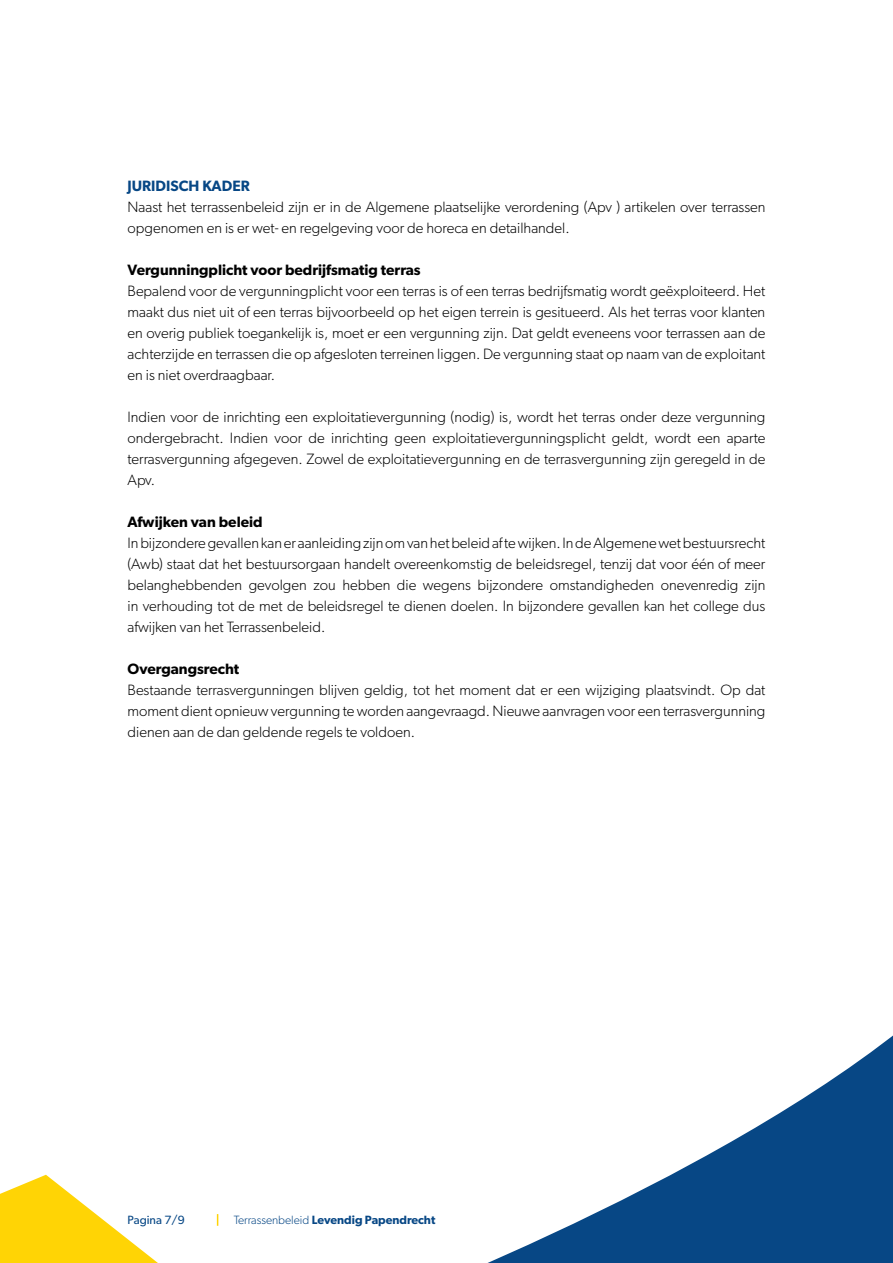
<style>
.page{position:relative;width:893px;height:1263px;background:#fff}
.page>*{position:absolute;margin:0;border:0;box-sizing:border-box;transform-origin:0 0}
.t1{font:300 15px/21px "Gibson";color:#000;text-align:justify}
.t2{font:600 15px "Gibson";color:#000}
.t3{font:600 15px "Gibson";color:#074785}
.t4{font:600 12px "Gibson";color:#074785}
.t5{font:12px "Gibson";color:#074785}
.s1{font-weight:300}
</style>
<div class="page">
<svg style="left:487px;top:1035px;width:406px;height:228px"></svg>
<svg style="left:0;top:1175px;width:219px;height:88px"></svg>
<p class="t3" style="left:128px;top:177px;width:124px">JURIDISCH KADER</p>
<p class="t1" style="left:128px;top:196px;width:639px">Naast het terrassenbeleid zijn er in de Algemene plaatselijke verordening (Apv ) artikelen over terrassen opgenomen en is er wet- en regelgeving voor de horeca en detailhandel.</p>
<p class="t2" style="left:128px;top:261px;width:295px">Vergunningplicht voor bedrijfsmatig terras</p>
<p class="t1" style="left:128px;top:280px;width:639px">Bepalend voor de vergunningplicht voor een terras is of een terras bedrijfsmatig wordt geëxploiteerd. Het maakt dus niet uit of een terras bijvoorbeeld op het eigen terrein is gesitueerd. Als het terras voor klanten en overig publiek toegankelijk is, moet er een vergunning zijn. Dat geldt eveneens voor terrassen aan de achterzijde en terrassen die op afgesloten terreinen liggen. De vergunning staat op naam van de exploitant en is niet overdraagbaar.</p>
<p class="t1" style="left:128px;top:406px;width:639px">Indien voor de inrichting een exploitatievergunning (nodig) is, wordt het terras onder deze vergunning ondergebracht. Indien voor de inrichting geen exploitatievergunningsplicht geldt, wordt een aparte terrasvergunning afgegeven. Zowel de exploitatievergunning en de terrasvergunning zijn geregeld in de Apv.</p>
<p class="t2" style="left:128px;top:513px;width:137px">Afwijken van beleid</p>
<p class="t1" style="left:128px;top:532px;width:639px">In bijzondere gevallen kan er aanleiding zijn om van het beleid af te wijken. In de Algemene wet bestuursrecht (Awb) staat dat het bestuursorgaan handelt overeenkomstig de beleidsregel, tenzij dat voor één of meer belanghebbenden gevolgen zou hebben die wegens bijzondere omstandigheden onevenredig zijn in verhouding tot de met de beleidsregel te dienen doelen. In bijzondere gevallen kan het college dus afwijken van het Terrassenbeleid.</p>
<p class="t2" style="left:128px;top:660px;width:113px">Overgangsrecht</p>
<p class="t1" style="left:128px;top:679px;width:639px">Bestaande terrasvergunningen blijven geldig, tot het moment dat er een wijziging plaatsvindt. Op dat moment dient opnieuw vergunning te worden aangevraagd. Nieuwe aanvragen voor een terrasvergunning dienen aan de dan geldende regels te voldoen.</p>
<p class="t5" style="left:128px;top:1212px;width:59px">Pagina 7/9</p>
<p class="t4" style="left:234px;top:1212px;width:203px"><span class="s1">Terrassenbeleid</span> Levendig Papendrecht</p>
</div>
